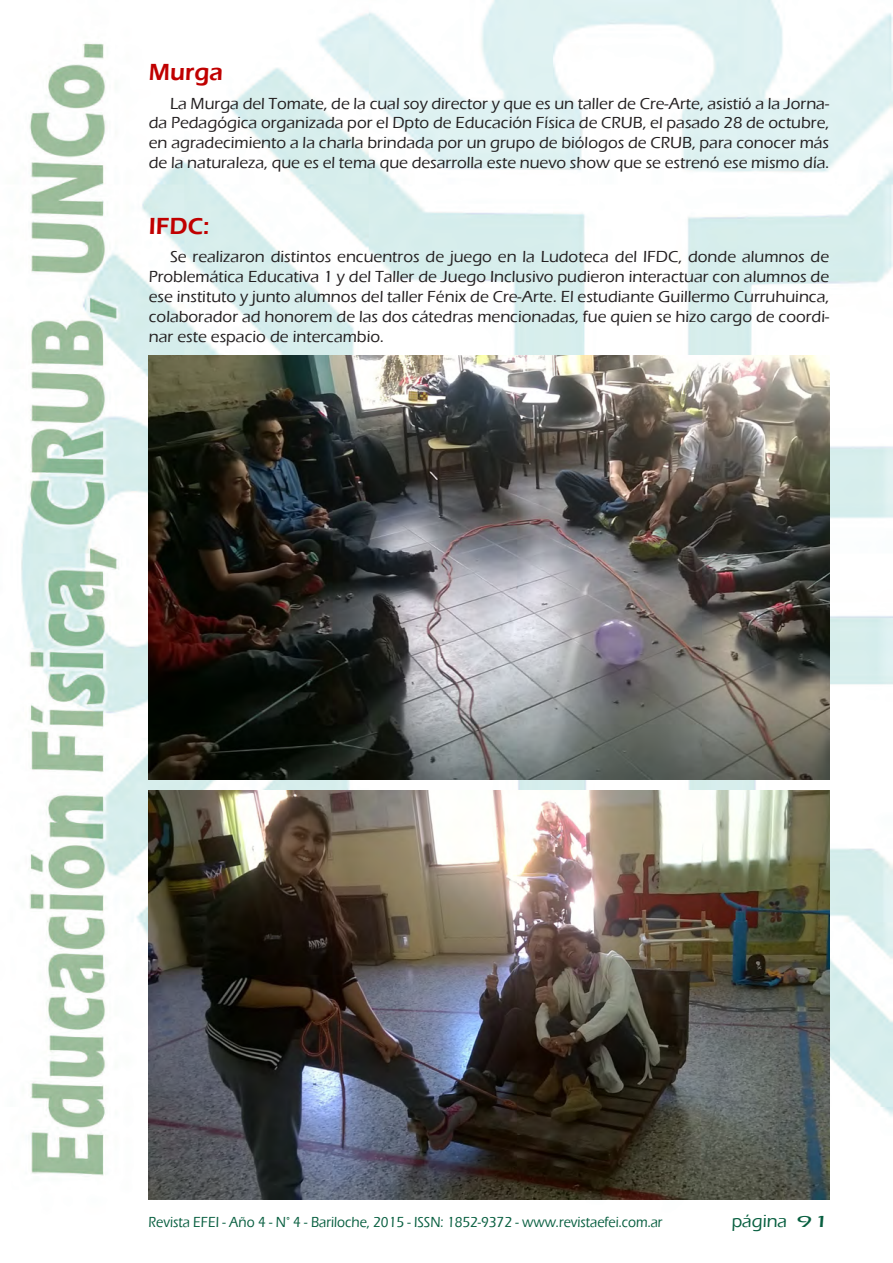
<style>
.page{position:relative;width:893px;height:1263px;background:#fff}
.page>*{position:absolute;margin:0;border:0;box-sizing:border-box;transform-origin:0 0}
.t1{font:600 24px "Eras ITC";color:#c00000}
.t2{font:500 18px "Eras ITC";color:#085f40}
.t3{font:500 16.5px/19.8px "Eras ITC";color:#231f20;text-align:justify}
.t4{font:500 15px "Eras ITC";color:#085f40;scale:.9 1}
.s1{font-size:16.5px}
</style>
<div class="page">
<img style="left:21px;top:0;width:872px;height:1200px">
<img style="left:149px;top:791px;width:680px;height:408px">
<img style="left:149px;top:355px;width:680px;height:424px">
<h1 class="t1" style="left:149px;top:62px;width:76px">Murga</h1>
<p class="t3" style="left:149px;top:93px;width:682px;text-indent:21px">La Murga del Tomate, de la cual soy director y que es un taller de Cre-Arte, asistió a la Jorna&shy;da Pedagógica organizada por el Dpto de Educación Física de CRUB, el pasado 28 de octubre, en agradecimiento a la charla brindada por un grupo de biólogos de CRUB, para conocer más de la naturaleza, que es el tema que desarrolla este nuevo show que se estrenó ese mismo día.</p>
<h1 class="t1" style="left:149px;top:216px;width:62px">IFDC:</h1>
<p class="t3" style="left:149px;top:247px;width:682px;text-indent:21px">Se realizaron distintos encuentros de juego en la Ludoteca del IFDC, donde alumnos de Problemática Educativa 1 y del Taller de Juego Inclusivo pudieron interactuar con alumnos de ese instituto y junto alumnos del taller Fénix de Cre-Arte. El estudiante Guillermo Curruhuinca, colaborador ad honorem de las dos cátedras mencionadas, fue quien se hizo cargo de coordi&shy;nar este espacio de intercambio.</p>
<p class="t4" style="left:149px;top:1216px;width:573px">Revista EFEI - Año 4 - N° 4 - Bariloche, 2015 - ISSN: 1852-9372 - www.revistaefei.com.ar</p>
<p class="t2" style="left:732px;top:1213px;width:99px">página <span class="s1">91</span></p>
</div>
